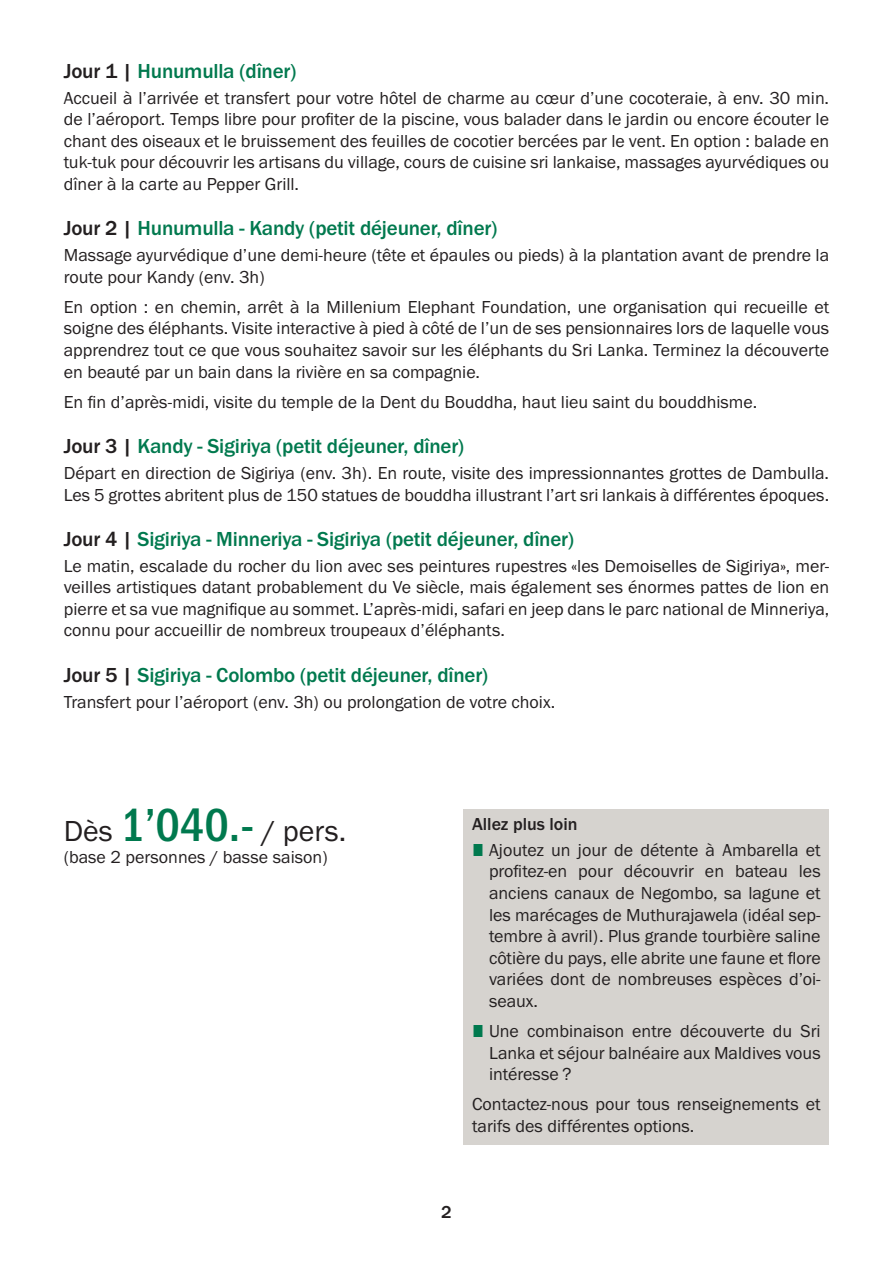
<style>
.page{position:relative;width:893px;height:1263px;background:#fff}
.page>*{position:absolute;margin:0;border:0;box-sizing:border-box;transform-origin:0 0}
.t1{font:30px "Franklin Gothic URW Boo";color:#231f20}
.Titre_de_jours{font:500 21px "Franklin Gothic URW";letter-spacing:-.01em;color:#00794e}
.t2{font:18px/21.6px "Franklin Gothic URW Boo";color:#231f20;text-align:justify}
.t3{font:500 18px "Franklin Gothic URW";color:#231f20}
.s1{color:#231f20}
.s2{font-family:"Franklin Gothic URW Cond";font-weight:500;font-size:48px;color:#00794e}
.s3{color:#00794e}
</style>
<div class="page">
<div style="left:463px;top:809px;width:366px;height:336px;background:#d6d3cf"></div>
<p class="Titre_de_jours" style="left:64px;top:58px;width:234px"><span class="s1">Jour 1 |</span> Hunumulla (dîner)</p>
<p class="t2" style="left:64px;top:87px;width:767px">Accueil à l’arrivée et transfert pour votre hôtel de charme au cœur d’une cocoteraie, à env. 30 min. de l’aéroport. Temps libre pour profiter de la piscine, vous balader dans le jardin ou encore écouter le chant des oiseaux et le bruissement des feuilles de cocotier bercées par le vent. En option : balade en tuk-tuk pour découvrir les artisans du village, cours de cuisine sri lankaise, massages ayurvédiques ou dîner à la carte au Pepper Grill.</p>
<p class="Titre_de_jours" style="left:64px;top:215px;width:435px"><span class="s1">Jour 2 |</span> Hunumulla - Kandy (petit déjeuner, dîner)</p>
<p class="t2" style="left:64px;top:244px;width:767px">Massage ayurvédique d’une demi-heure (tête et épaules ou pieds) à la plantation avant de prendre la route pour Kandy (env. 3h)</p>
<p class="t2" style="left:64px;top:296px;width:767px">En option : en chemin, arrêt à la Millenium Elephant Foundation, une organisation qui recueille et soigne des éléphants. Visite interactive à pied à côté de l’un de ses pensionnaires lors de laquelle vous apprendrez tout ce que vous souhaitez savoir sur les éléphants du Sri Lanka. Terminez la découverte en beauté par un bain dans la rivière en sa compagnie.</p>
<p class="t2" style="left:64px;top:391px;width:695px">En fin d’après-midi, visite du temple de la Dent du Bouddha, haut lieu saint du bouddhisme.</p>
<p class="Titre_de_jours" style="left:64px;top:433px;width:402px"><span class="s1">Jour 3 |</span> Kandy - Sigiriya (petit déjeuner, dîner)</p>
<p class="t2" style="left:64px;top:462px;width:767px">Départ en direction de Sigiriya (env. 3h). En route, visite des impressionnantes grottes de Dambulla.<br>Les 5 grottes abritent plus de 150 statues de bouddha illustrant l’art sri lankais à différentes époques.</p>
<p class="Titre_de_jours" style="left:64px;top:526px;width:512px"><span class="s1">Jour 4 |</span> Sigiriya - Minneriya - Sigiriya (petit déjeuner, dîner)</p>
<p class="t2" style="left:64px;top:554px;width:767px">Le matin, escalade du rocher du lion avec ses peintures rupestres «les Demoiselles de Sigiriya», mer&shy;veilles artistiques datant probablement du Ve siècle, mais également ses énormes pattes de lion en pierre et sa vue magnifique au sommet. L’après-midi, safari en jeep dans le parc national de Minneriya, connu pour accueillir de nombreux troupeaux d’éléphants.</p>
<p class="Titre_de_jours" style="left:64px;top:662px;width:426px"><span class="s1">Jour 5 |</span> Sigiriya - Colombo (petit déjeuner, dîner)</p>
<p class="t2" style="left:64px;top:690px;width:493px">Transfert pour l’aéroport (env. 3h) ou prolongation de votre choix.</p>
<p class="t1" style="left:64px;top:813px;width:284px">Dès <span class="s2">1’040.-</span> / pers.</p>
<p class="t2" style="left:64px;top:846px;width:265px">(base 2 personnes / basse saison)</p>
<p class="t3" style="left:472px;top:813px;width:107px">Allez plus loin</p>
<p class="t2" style="left:489px;top:839px;width:333px;text-indent:-17px"><span class="s3">■</span> Ajoutez un jour de détente à Ambarella et profitez-en pour découvrir en bateau les anciens canaux de Negombo, sa lagune et les marécages de Muthurajawela (idéal sep&shy;tembre à avril). Plus grande tourbière saline côtière du pays, elle abrite une faune et flore variées dont de nombreuses espèces d’oi&shy;seaux.</p>
<p class="t2" style="left:489px;top:1020px;width:333px;text-indent:-17px"><span class="s3">■</span> Une combinaison entre découverte du Sri Lanka et séjour balnéaire aux Maldives vous intéresse ?</p>
<p class="t2" style="left:472px;top:1093px;width:350px">Contactez-nous pour tous renseignements et tarifs des différentes options.</p>
<p class="t3" style="left:441px;top:1200px;width:12px">2</p>
</div>
